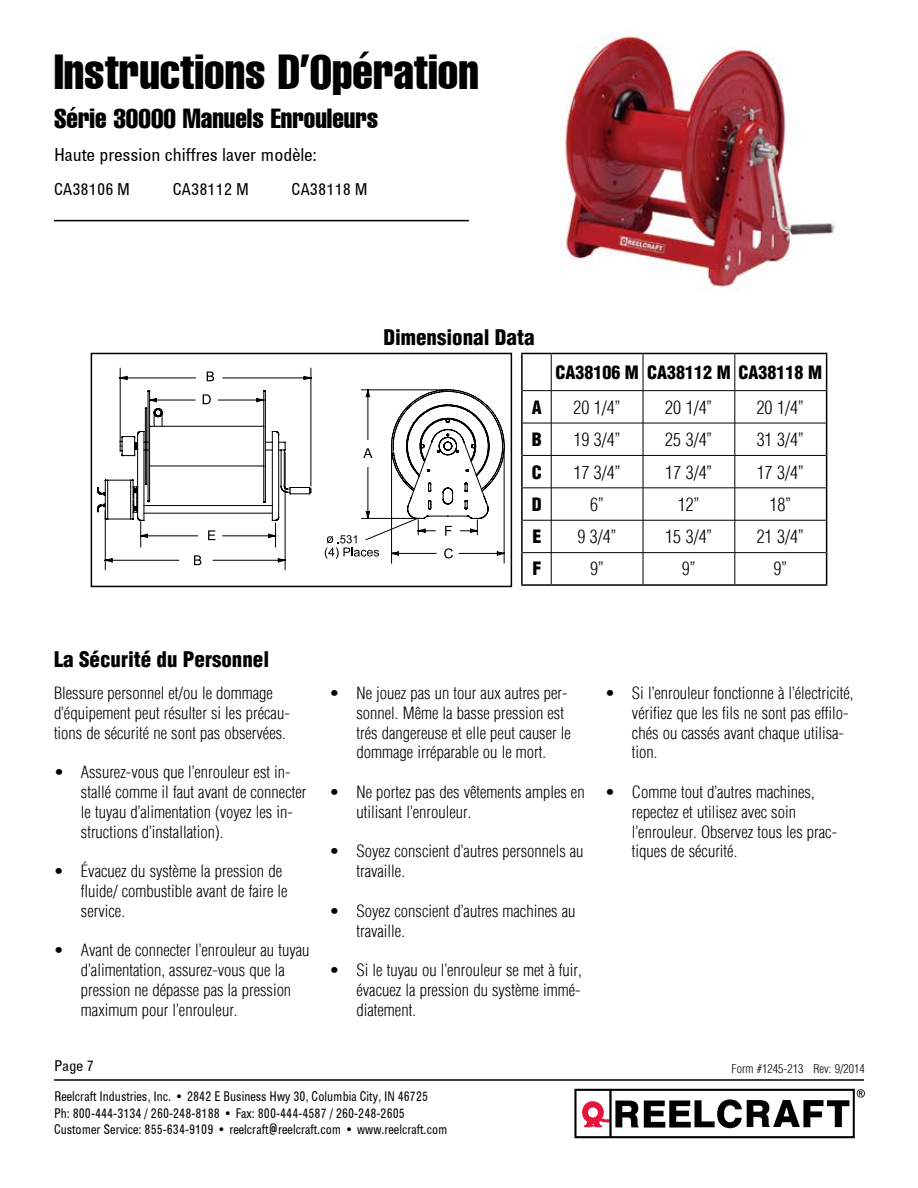
<style>
.page{position:relative;width:918px;height:1188px;background:#fff}
.page>*{position:absolute;margin:0;border:0;box-sizing:border-box;transform-origin:0 0}
.t1{font:700 48px "IQE Hlv Cmprs";color:#000}
.t2{font:700 27px "IQE Hlv Cmprs";color:#000}
.t3{font:900 21px "IQE Hlv Cond Blk Extra";color:#000}
.t4{font:300 18px "IQE Hlv Cond Lt";color:#000}
.t5{font:18px "IQE Hlv Cond Normal";color:#000}
.t6{font:900 18px "IQE Hlv Cond Blk Extra";color:#000}
.t7{font:300 16.5px/19.8px "IQE Hlv Cond Lt";color:#000}
.t8{font:16.5px "IQE Hlv Cond Normal";color:#000}
.t9{font:15px "IQE Hlv Cond Normal";color:#000}
.t10{font:13.5px/16.2px "IQE Hlv Cond Normal";color:#000;scale:.9 1}
.t11{font:300 12px "IQE Hlv Cond Lt";color:#000}
</style>
<div class="page">
<img style="left:561px;top:35px;width:274px;height:254px">
<svg style="left:577px;top:1092px;width:272px;height:43px"></svg>
<div style="left:574px;top:1089px;width:281px;height:49px;border:2px solid #000"></div>
<svg style="left:857px;top:1089px;width:8px;height:9px"></svg>
<hr style="left:54px;top:1079px;width:810px;height:2px;background:#000">
<hr style="left:54px;top:220px;width:415px;height:1px;background:#000">
<svg style="left:119px;top:368px;width:193px;height:127px"></svg>
<svg style="left:207px;top:372px;width:7px;height:9px"></svg>
<svg style="left:97px;top:390px;width:194px;height:181px"></svg>
<svg style="left:325px;top:389px;width:180px;height:175px"></svg>
<div style="left:91px;top:353px;width:421px;height:234px;border:2px solid #000"></div>
<svg style="left:523px;top:354px;width:303px;height:230px"></svg>
<hr style="left:521px;top:353px;width:30px;height:1px;background:#000">
<hr style="left:521px;top:354px;width:2px;height:37px;background:#000">
<hr style="left:551px;top:353px;width:92px;height:1px;background:#000">
<hr style="left:521px;top:391px;width:2px;height:32px;background:#000">
<hr style="left:521px;top:553px;width:2px;height:31px;background:#000">
<hr style="left:521px;top:584px;width:30px;height:2px;background:#000">
<hr style="left:551px;top:584px;width:92px;height:2px;background:#000">
<hr style="left:551px;top:354px;width:1px;height:37px;background:#000">
<svg style="left:523px;top:390px;width:28px;height:1px"></svg>
<hr style="left:551px;top:391px;width:1px;height:32px;background:#000">
<hr style="left:551px;top:553px;width:1px;height:31px;background:#000">
<hr style="left:551px;top:390px;width:92px;height:1px;background:#000">
<svg style="left:523px;top:423px;width:28px;height:1px"></svg>
<hr style="left:551px;top:423px;width:92px;height:1px;background:#000">
<hr style="left:551px;top:423px;width:1px;height:32px;background:#000">
<svg style="left:523px;top:455px;width:28px;height:1px"></svg>
<hr style="left:551px;top:455px;width:92px;height:1px;background:#000">
<hr style="left:551px;top:456px;width:1px;height:32px;background:#000">
<svg style="left:523px;top:488px;width:28px;height:1px"></svg>
<hr style="left:551px;top:488px;width:92px;height:1px;background:#000">
<hr style="left:551px;top:488px;width:1px;height:32px;background:#000">
<svg style="left:523px;top:520px;width:28px;height:1px"></svg>
<hr style="left:551px;top:520px;width:92px;height:1px;background:#000">
<hr style="left:551px;top:520px;width:1px;height:33px;background:#000">
<svg style="left:523px;top:552px;width:28px;height:1px"></svg>
<hr style="left:551px;top:552px;width:92px;height:1px;background:#000">
<hr style="left:521px;top:423px;width:2px;height:32px;background:#000">
<hr style="left:521px;top:455px;width:2px;height:33px;background:#000">
<hr style="left:521px;top:488px;width:2px;height:32px;background:#000">
<hr style="left:521px;top:520px;width:2px;height:33px;background:#000">
<hr style="left:643px;top:353px;width:92px;height:1px;background:#000">
<hr style="left:735px;top:353px;width:92px;height:1px;background:#000">
<hr style="left:826px;top:354px;width:1px;height:37px;background:#000">
<hr style="left:826px;top:391px;width:1px;height:32px;background:#000">
<hr style="left:826px;top:423px;width:1px;height:32px;background:#000">
<hr style="left:826px;top:455px;width:1px;height:33px;background:#000">
<hr style="left:826px;top:488px;width:1px;height:32px;background:#000">
<hr style="left:826px;top:520px;width:1px;height:33px;background:#000">
<hr style="left:826px;top:553px;width:1px;height:31px;background:#000">
<hr style="left:643px;top:584px;width:92px;height:2px;background:#000">
<hr style="left:735px;top:584px;width:92px;height:2px;background:#000">
<hr style="left:643px;top:390px;width:92px;height:1px;background:#000">
<hr style="left:735px;top:390px;width:91px;height:1px;background:#000">
<hr style="left:643px;top:423px;width:92px;height:1px;background:#000">
<hr style="left:735px;top:423px;width:91px;height:1px;background:#000">
<hr style="left:643px;top:455px;width:92px;height:1px;background:#000">
<hr style="left:735px;top:455px;width:91px;height:1px;background:#000">
<hr style="left:643px;top:488px;width:92px;height:1px;background:#000">
<hr style="left:735px;top:488px;width:91px;height:1px;background:#000">
<hr style="left:643px;top:520px;width:92px;height:1px;background:#000">
<hr style="left:735px;top:520px;width:91px;height:1px;background:#000">
<hr style="left:643px;top:552px;width:92px;height:1px;background:#000">
<hr style="left:735px;top:552px;width:91px;height:1px;background:#000">
<hr style="left:643px;top:354px;width:1px;height:37px;background:#000">
<hr style="left:735px;top:354px;width:1px;height:37px;background:#000">
<hr style="left:643px;top:391px;width:1px;height:32px;background:#000">
<hr style="left:735px;top:391px;width:1px;height:32px;background:#000">
<hr style="left:643px;top:423px;width:1px;height:32px;background:#000">
<hr style="left:735px;top:423px;width:1px;height:32px;background:#000">
<hr style="left:643px;top:456px;width:1px;height:32px;background:#000">
<hr style="left:735px;top:456px;width:1px;height:32px;background:#000">
<hr style="left:643px;top:488px;width:1px;height:32px;background:#000">
<hr style="left:735px;top:488px;width:1px;height:32px;background:#000">
<hr style="left:643px;top:520px;width:1px;height:33px;background:#000">
<hr style="left:735px;top:520px;width:1px;height:33px;background:#000">
<hr style="left:643px;top:553px;width:1px;height:31px;background:#000">
<hr style="left:735px;top:553px;width:1px;height:31px;background:#000">
<h1 class="t1" style="left:54px;top:41px;width:426px">Instructions D’Opération</h1>
<h2 class="t2" style="left:54px;top:101px;width:326px">Série 30000 Manuels Enrouleurs</h2>
<p class="t5" style="left:54px;top:143px;width:264px">Haute pression chiffres laver modèle:</p>
<p class="t8" style="left:54px;top:178px;width:78px">CA38106 M</p>
<p class="t8" style="left:173px;top:178px;width:78px">CA38112 M</p>
<p class="t8" style="left:292px;top:178px;width:78px">CA38118 M</p>
<p class="t3" style="left:383px;top:324px;width:153px">Dimensional Data</p>
<p class="t6" style="left:555px;top:361px;width:268px">CA38106 M CA38112 M CA38118 M</p>
<p class="t6" style="left:532px;top:396px;width:12px">A</p>
<p class="t4" style="left:573px;top:397px;width:49px">20 1/4”</p>
<p class="t4" style="left:665px;top:397px;width:49px">20 1/4”</p>
<p class="t4" style="left:757px;top:397px;width:49px">20 1/4”</p>
<p class="t6" style="left:532px;top:428px;width:12px">B</p>
<p class="t4" style="left:573px;top:429px;width:49px">19 3/4”</p>
<p class="t4" style="left:665px;top:429px;width:49px">25 3/4”</p>
<p class="t4" style="left:757px;top:429px;width:49px">31 3/4”</p>
<p class="t6" style="left:532px;top:461px;width:12px">C</p>
<p class="t4" style="left:573px;top:462px;width:49px">17 3/4”</p>
<p class="t4" style="left:665px;top:462px;width:49px">17 3/4”</p>
<p class="t4" style="left:757px;top:462px;width:49px">17 3/4”</p>
<p class="t6" style="left:532px;top:493px;width:12px">D</p>
<p class="t4" style="left:590px;top:494px;width:15px">6”</p>
<p class="t4" style="left:678px;top:494px;width:23px">12”</p>
<p class="t4" style="left:769px;top:494px;width:23px">18”</p>
<p class="t6" style="left:532px;top:526px;width:10px">E</p>
<p class="t4" style="left:577px;top:526px;width:41px">9 3/4”</p>
<p class="t4" style="left:665px;top:526px;width:49px">15 3/4”</p>
<p class="t4" style="left:757px;top:526px;width:49px">21 3/4”</p>
<p class="t6" style="left:532px;top:558px;width:10px">F</p>
<p class="t4" style="left:590px;top:558px;width:15px">9”</p>
<p class="t4" style="left:682px;top:558px;width:15px">9”</p>
<p class="t4" style="left:773px;top:558px;width:15px">9”</p>
<p class="t3" style="left:54px;top:646px;width:217px">La Sécurité du Personnel</p>
<p class="t7" style="left:54px;top:683px;width:237px">Blessure personnel et/ou le dommage d’équipement peut résulter si les précau&shy;tions de sécurité ne sont pas observées.</p>
<p class="t7" style="left:81px;top:762px;width:227px;text-indent:-27px">• Assurez-vous que l’enrouleur est in&shy;stallé comme il faut avant de connecter le tuyau d’alimentation (voyez les in&shy;structions d’installation).</p>
<p class="t7" style="left:81px;top:861px;width:208px;text-indent:-27px">• Évacuez du système la pression de fluide/ combustible avant de faire le service.</p>
<p class="t7" style="left:81px;top:940px;width:230px;text-indent:-27px">• Avant de connecter l’enrouleur au tuyau d’alimentation, assurez-vous que la pression ne dépasse pas la pression maximum pour l’enrouleur.</p>
<p class="t7" style="left:356px;top:683px;width:216px;text-indent:-27px">• Ne jouez pas un tour aux autres per&shy;sonnel. Même la basse pression est trés dangereuse et elle peut causer le dommage irréparable ou le mort.</p>
<p class="t7" style="left:356px;top:782px;width:230px;text-indent:-27px">• Ne portez pas des vêtements amples en utilisant l’enrouleur.</p>
<p class="t7" style="left:356px;top:841px;width:229px;text-indent:-27px">• Soyez conscient d’autres personnels au travaille.</p>
<p class="t7" style="left:356px;top:901px;width:220px;text-indent:-27px">• Soyez conscient d’autres machines au travaille.</p>
<p class="t7" style="left:356px;top:960px;width:227px;text-align:justify;text-indent:-27px">• Si le tuyau ou l’enrouleur se met à fuir, évacuez la pression du système immé&shy;diatement.</p>
<p class="t7" style="left:632px;top:683px;width:223px;text-indent:-27px">• Si l’enrouleur fonctionne à l’électricité, vérifiez que les fils ne sont pas effilo&shy;chés ou cassés avant chaque utilisa&shy;tion.</p>
<p class="t7" style="left:632px;top:782px;width:207px;text-indent:-27px">• Comme tout d’autres machines, repectez et utilisez avec soin l’enrouleur. Observez tous les prac&shy;tiques de sécurité.</p>
<p class="t9" style="left:54px;top:1056px;width:42px">Page 7</p>
<p class="t10" style="left:54px;top:1088px;width:439px">Reelcraft Industries, Inc. • 2842 E Business Hwy 30, Columbia City, IN 46725<br>Ph: 800-444-3134 / 260-248-8188 • Fax: 800-444-4587 / 260-248-2605<br>Customer Service: 855-634-9109 • reelcraft@reelcraft.com • www.reelcraft.com</p>
<p class="t11" style="left:732px;top:1062px;width:135px">Form #1245-213 Rev: 9/2014</p>
</div>
